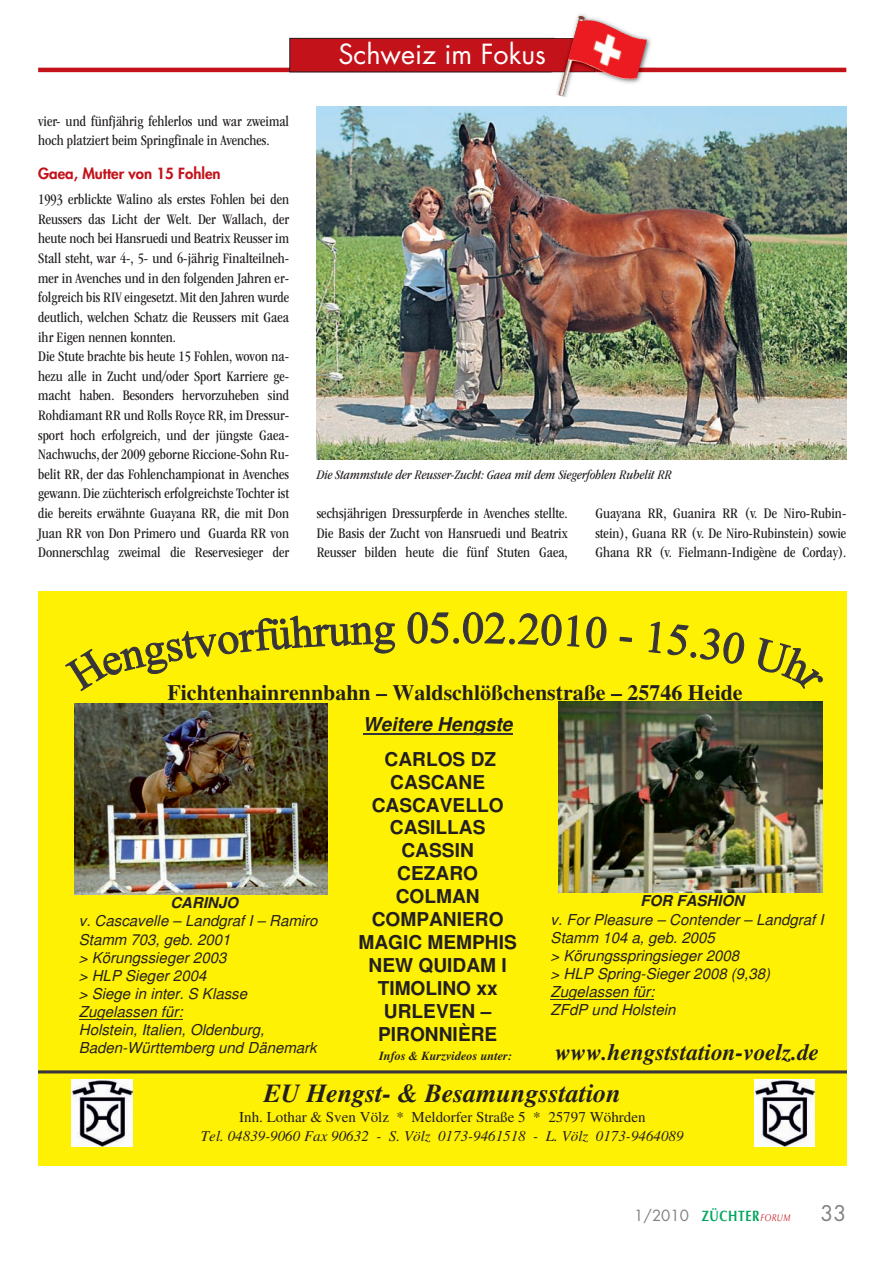
<style>
.page{position:relative;width:893px;height:1263px;background:#fff}
.page>*{position:absolute;margin:0;border:0;box-sizing:border-box;transform-origin:0 0}
.t1{font:27px "Futura Std";color:#fff}
.t2{font:italic 700 25.95px "Times";color:#231f20}
.t3{font:italic 700 23.25px "Times";color:#231f20}
.t4{font:700 21.9px "Times";color:#231f20}
.t5{font:21px "Futura Std";color:#808285}
.t6{font:700 19.05px/23px "Helvetica";color:#231f20;text-align:center}
.t7{font:italic 700 19.05px "Helvetica";color:#231f20}
.t8{font:condensed 15px/19.6px "ITC Garamond Std";color:#231f20}
.t9{font:italic 15px/18.1px "Helvetica";color:#231f20}
.t10{font:italic 15px "Times";color:#231f20}
.t11{font:15px "Times";color:#231f20}
.t12{font:800 15px "Futura Std";color:#c4121a}
.t13{font:700 15px "Optima LT Std";letter-spacing:.05em;color:#00a65d;scale:.8 1}
.t14{font:italic 700 15px "Helvetica";color:#231f20}
.t15{font:italic condensed 13.5px "ITC Garamond Std";color:#231f20}
.t16{font:italic 700 12.3px "Times";color:#231f20}
.s1{font-family:"Futura Std";font-weight:400;color:#808285}
.s2{font-weight:400;font-style:italic;font-size:9.75px;color:#c4121a}
</style>
<div class="page">
<img style="left:38px;top:14px;width:809px;height:1152px">
<p class="t8" style="left:38px;top:112px;width:252px">vier- und fünfjährig fehlerlos und war zweimal hoch platziert beim Springfinale in Avenches.</p>
<p class="t12" style="left:38px;top:166px;width:184px">Gaea, Mutter von 15 Fohlen</p>
<p class="t8" style="left:38px;top:191px;width:252px">1993 erblickte Walino als erstes Fohlen bei den Reussers das Licht der Welt. Der Wallach, der heute noch bei Hansruedi und Beatrix Reusser im Stall steht, war 4-, 5- und 6-jährig Finalteilneh&shy;mer in Avenches und in den folgenden Jahren er&shy;folgreich bis RIV eingesetzt. Mit den Jahren wurde deutlich, welchen Schatz die Reussers mit Gaea ihr Eigen nennen konnten.<br>Die Stute brachte bis heute 15 Fohlen, wovon na&shy;hezu alle in Zucht und/oder Sport Karriere ge&shy;macht haben. Besonders hervorzuheben sind Rohdiamant RR und Rolls Royce RR, im Dressur&shy;sport hoch erfolgreich, und der jüngste Gaea-Nachwuchs, der 2009 geborne Riccione-Sohn Ru&shy;belit RR, der das Fohlenchampionat in Avenches gewann. Die züchterisch erfolgreichste Tochter ist die bereits erwähnte Guayana RR, die mit Don Juan RR von Don Primero und Guarda RR von Donnerschlag zweimal die Reservesieger der</p>
<h1 class="t1" style="left:338px;top:42px;width:209px">Schweiz im Fokus</h1>
<p class="t15" style="left:317px;top:469px;width:356px">Die Stammstute der Reusser-Zucht: Gaea mit dem Siegerfohlen Rubelit RR</p>
<p class="t8" style="left:317px;top:504px;width:252px;text-align:justify">sechsjährigen Dressurpferde in Avenches stellte.<br>Die Basis der Zucht von Hansruedi und Beatrix Reusser bilden heute die fünf Stuten Gaea,</p>
<p class="t8" style="left:595px;top:504px;width:252px;text-align:justify">Guayana RR, Guanira RR (v. De Niro-Rubin&shy;stein), Guana RR (v. De Niro-Rubinstein) sowie Ghana RR (v. Fielmann-Indigène de Corday).</p>
<h3 class="t4" style="left:167px;top:684px;width:576px">Fichtenhainrennbahn – Waldschlößchenstraße – 25746 Heide</h3>
<p class="t7" style="left:363px;top:717px;width:151px">Weitere Hengste</p>
<p class="t6" style="left:358px;top:749px;width:160px">CARLOS DZ<br>CASCANE<br>CASCAVELLO<br>CASILLAS<br>CASSIN<br>CEZARO<br>COLMAN<br>COMPANIERO<br>MAGIC MEMPHIS<br>NEW QUIDAM I<br>TIMOLINO xx<br>URLEVEN –<br>PIRONNIÈRE</p>
<p class="t14" style="left:640px;top:895px;width:105px">FOR FASHION</p>
<p class="t9" style="left:550px;top:911px;width:274px">v. For Pleasure – Contender – Landgraf I<br>Stamm 104 a, geb. 2005<br>&gt; Körungsspringsieger 2008<br>&gt; HLP Spring-Sieger 2008 (9,38)<br>Zugelassen für:<br>ZFdP und Holstein</p>
<p class="t14" style="left:170px;top:897px;width:69px">CARINJO</p>
<p class="t9" style="left:79px;top:913px;width:240px">v. Cascavelle – Landgraf I – Ramiro<br>Stamm 703, geb. 2001<br>&gt; Körungssieger 2003<br>&gt; HLP Sieger 2004<br>&gt; Siege in inter. S Klasse<br>Zugelassen für:<br>Holstein, Italien, Oldenburg,<br>Baden-Württemberg und Dänemark</p>
<p class="t16" style="left:379px;top:1051px;width:134px">Infos &amp; Kurzvideos unter:</p>
<h3 class="t3" style="left:555px;top:1044px;width:265px">www.hengststation-voelz.de</h3>
<h2 class="t2" style="left:264px;top:1083px;width:359px">EU Hengst- &amp; Besamungsstation</h2>
<p class="t11" style="left:239px;top:1112px;width:408px">Inh. Lothar &amp; Sven Völz * Meldorfer Straße 5 * 25797 Wöhrden</p>
<p class="t10" style="left:201px;top:1130px;width:484px">Tel. 04839-9060 Fax 90632 - S. Völz 0173-9461518 - L. Völz 0173-9464089</p>
<p class="t13" style="left:634px;top:1207px;width:197px"><span class="s1">1/2010</span> ZÜCHTER<span class="s2">FORUM</span></p>
<h3 class="t5" style="left:820px;top:1203px;width:27px">33</h3>
</div>
